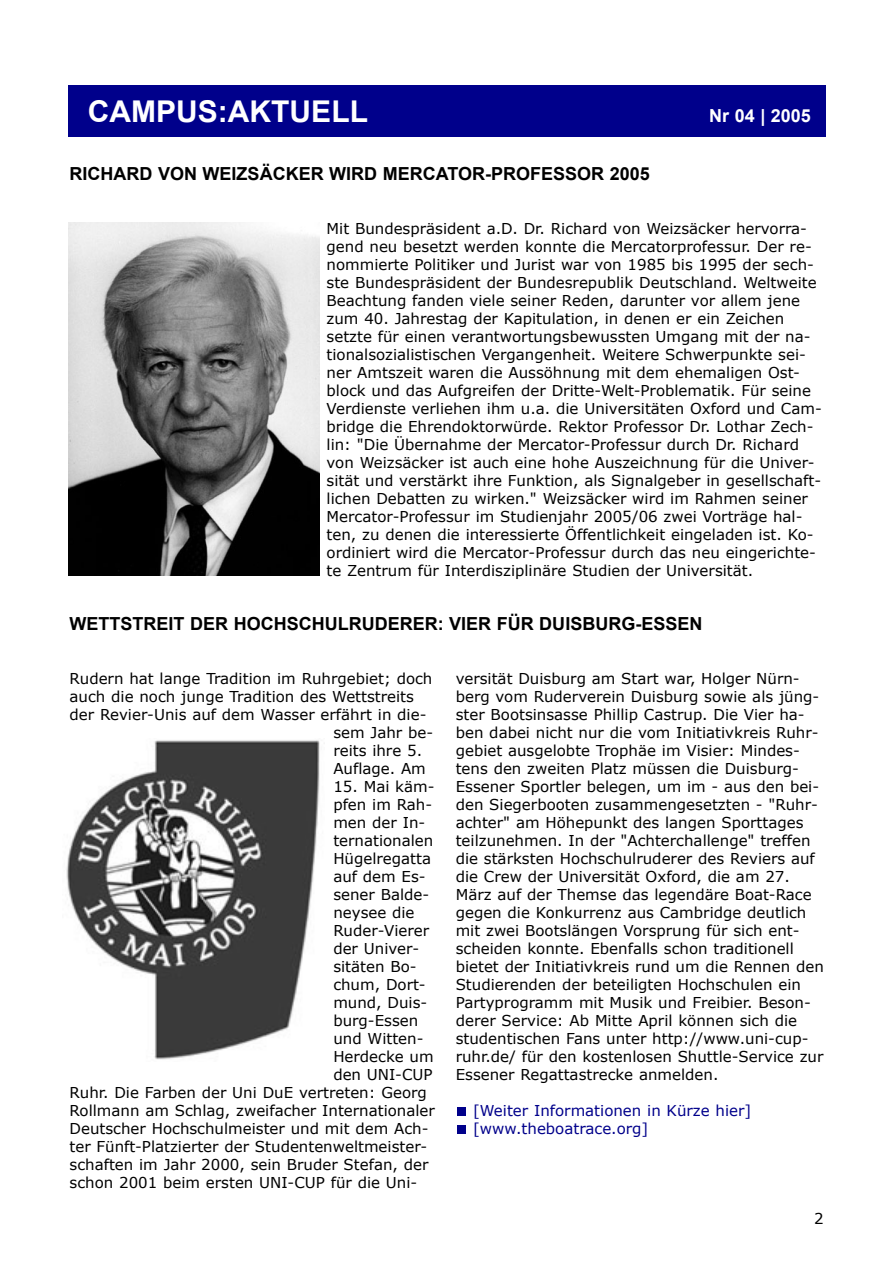
<style>
.page{position:relative;width:893px;height:1263px;background:#fff}
.page>*{position:absolute;margin:0;border:0;box-sizing:border-box;transform-origin:0 0}
.t1{font:700 30px "Arial";color:#fff}
.t2{font:700 18px "Arial";color:#000}
.t3{font:700 18px "Arial";color:#fff}
.t4{font:15px/18px "Verdana";color:#000}
.t5{font:15px/18px "Verdana";color:#00008b}
</style>
<div class="page">
<div style="left:68px;top:85px;width:757px;height:51px;background:#00008b"></div>
<div style="left:457px;top:1125px;width:8px;height:9px;background:#00008b"></div>
<div style="left:457px;top:1107px;width:8px;height:9px;background:#00008b"></div>
<img style="left:68px;top:223px;width:251px;height:353px">
<img style="left:66px;top:740px;width:259px;height:320px">
<h1 class="t1" style="left:88px;top:95px;width:281px">CAMPUS:AKTUELL</h1>
<p class="t3" style="left:709px;top:106px;width:103px">Nr 04 | 2005</p>
<p class="t2" style="left:70px;top:164px;width:581px">RICHARD VON WEIZSÄCKER WIRD MERCATOR-PROFESSOR 2005</p>
<p class="t4" style="left:326px;top:219px;width:497px">Mit Bundespräsident a.D. Dr. Richard von Weizsäcker hervorra&shy;gend neu besetzt werden konnte die Mercatorprofessur. Der re&shy;nommierte Politiker und Jurist war von 1985 bis 1995 der sech&shy;ste Bundespräsident der Bundesrepublik Deutschland. Weltweite Beachtung fanden viele seiner Reden, darunter vor allem jene zum 40. Jahrestag der Kapitulation, in denen er ein Zeichen setzte für einen verantwortungsbewussten Umgang mit der na&shy;tionalsozialistischen Vergangenheit. Weitere Schwerpunkte sei&shy;ner Amtszeit waren die Aussöhnung mit dem ehemaligen Ost&shy;block und das Aufgreifen der Dritte-Welt-Problematik. Für seine Verdienste verliehen ihm u.a. die Universitäten Oxford und Cam&shy;bridge die Ehrendoktorwürde. Rektor Professor Dr. Lothar Zech&shy;lin: "Die Übernahme der Mercator-Professur durch Dr. Richard von Weizsäcker ist auch eine hohe Auszeichnung für die Univer&shy;sität und verstärkt ihre Funktion, als Signalgeber in gesellschaft&shy;lichen Debatten zu wirken." Weizsäcker wird im Rahmen seiner Mercator-Professur im Studienjahr 2005/06 zwei Vorträge hal&shy;ten, zu denen die interessierte Öffentlichkeit eingeladen ist. Ko&shy;ordiniert wird die Mercator-Professur durch das neu eingerichte&shy;te Zentrum für Interdisziplinäre Studien der Universität.</p>
<p class="t2" style="left:70px;top:614px;width:634px">WETTSTREIT DER HOCHSCHULRUDERER: VIER FÜR DUISBURG-ESSEN</p>
<p class="t4" style="left:70px;top:669px;width:364px">Rudern hat lange Tradition im Ruhrgebiet; doch</p>
<p class="t4" style="left:70px;top:687px;width:346px">auch die noch junge Tradition des Wettstreits</p>
<p class="t4" style="left:70px;top:705px;width:358px">der Revier-Unis auf dem Wasser erfährt in die-</p>
<p class="t4" style="left:333px;top:723px;width:101px">sem Jahr be-</p>
<p class="t4" style="left:333px;top:741px;width:90px">reits ihre 5.</p>
<p class="t4" style="left:333px;top:759px;width:94px">Auflage. Am</p>
<p class="t4" style="left:333px;top:777px;width:103px">15. Mai käm-</p>
<p class="t4" style="left:333px;top:795px;width:100px">pfen im Rah-</p>
<p class="t4" style="left:333px;top:813px;width:93px">men der In-</p>
<p class="t4" style="left:333px;top:831px;width:101px">ternationalen</p>
<p class="t4" style="left:333px;top:849px;width:99px">Hügelregatta</p>
<p class="t4" style="left:333px;top:867px;width:94px">auf dem Es-</p>
<p class="t4" style="left:333px;top:885px;width:97px">sener Balde-</p>
<p class="t4" style="left:333px;top:903px;width:83px">neysee die</p>
<p class="t4" style="left:333px;top:921px;width:97px">Ruder-Vierer</p>
<p class="t4" style="left:333px;top:939px;width:87px">der Univer-</p>
<p class="t4" style="left:333px;top:957px;width:85px">sitäten Bo-</p>
<p class="t4" style="left:333px;top:975px;width:94px">chum, Dort-</p>
<p class="t4" style="left:333px;top:993px;width:95px">mund, Duis-</p>
<p class="t4" style="left:333px;top:1011px;width:86px">burg-Essen</p>
<p class="t4" style="left:333px;top:1029px;width:92px">und Witten-</p>
<p class="t4" style="left:333px;top:1047px;width:102px">Herdecke um</p>
<p class="t4" style="left:333px;top:1065px;width:101px">den UNI-CUP</p>
<p class="t4" style="left:70px;top:1083px;width:359px">Ruhr. Die Farben der Uni DuE vertreten: Georg</p>
<p class="t4" style="left:70px;top:1101px;width:367px">Rollmann am Schlag, zweifacher Internationaler</p>
<p class="t4" style="left:70px;top:1119px;width:360px">Deutscher Hochschulmeister und mit dem Ach-</p>
<p class="t4" style="left:70px;top:1137px;width:359px">ter Fünft-Platzierter der Studentenweltmeister-</p>
<p class="t4" style="left:70px;top:1155px;width:360px">schaften im Jahr 2000, sein Bruder Stefan, der</p>
<p class="t4" style="left:70px;top:1173px;width:349px">schon 2001 beim ersten UNI-CUP für die Uni-</p>
<p class="t4" style="left:455px;top:669px;width:369px">versität Duisburg am Start war, Holger Nürn&shy;berg vom Ruderverein Duisburg sowie als jüng&shy;ster Bootsinsasse Phillip Castrup. Die Vier ha&shy;ben dabei nicht nur die vom Initiativkreis Ruhr&shy;gebiet ausgelobte Trophäe im Visier: Mindes&shy;tens den zweiten Platz müssen die Duisburg-Essener Sportler belegen, um im - aus den bei&shy;den Siegerbooten zusammengesetzten - "Ruhr&shy;achter" am Höhepunkt des langen Sporttages teilzunehmen. In der "Achterchallenge" treffen die stärksten Hochschulruderer des Reviers auf die Crew der Universität Oxford, die am 27.<br>März auf der Themse das legendäre Boat-Race gegen die Konkurrenz aus Cambridge deutlich mit zwei Bootslängen Vorsprung für sich ent&shy;scheiden konnte. Ebenfalls schon traditionell bietet der Initiativkreis rund um die Rennen den Studierenden der beteiligten Hochschulen ein Partyprogramm mit Musik und Freibier. Beson&shy;derer Service: Ab Mitte April können sich die studentischen Fans unter http://www.uni-cup&shy;ruhr.de/ für den kostenlosen Shuttle-Service zur Essener Regattastrecke anmelden.</p>
<p class="t5" style="left:473px;top:1101px;width:280px">[Weiter Informationen in Kürze hier] [www.theboatrace.org]</p>
<p class="t4" style="left:814px;top:1210px;width:11px">2</p>
</div>
